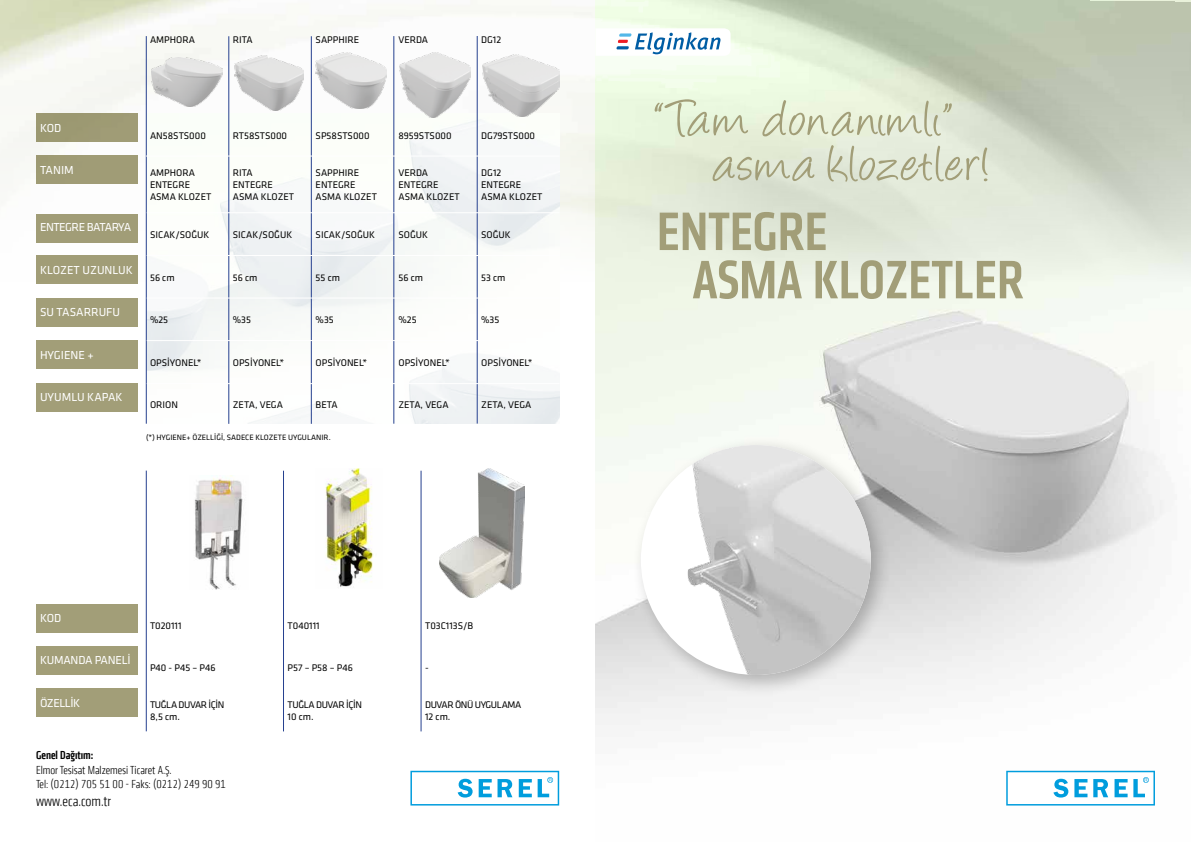
<style>
.page{position:relative;width:1191px;height:842px;background:#fff}
.page>*{position:absolute;margin:0;border:0;box-sizing:border-box;transform-origin:0 0}
.t1{font:58px/45px "Angelina";letter-spacing:.035em;color:#a29e78}
.t2{font:500 condensed 56.2px "Klavika CH";color:#a29e78}
.t3{font:15px "Klavika CH Light Cond TF";color:#000}
.t4{font:12px/14.4px "Klavika CH Light Cond TF";color:#000}
.t5{font:12px "Klavika";color:#fff}
.t6{font:12px "Klavika";letter-spacing:-.02em;color:#fff}
.t7{font:12px "Klavika";letter-spacing:-.04em;color:#fff}
.t8{font:500 condensed 12px "Klavika CH";color:#000}
.t9{font:10px/12px "Klavika";color:#000}
.t10{font:10px/12px "Klavika";letter-spacing:-.04em;color:#000}
.t11{font:8px "Klavika";color:#000}
</style>
<div class="page">
<img style="left:595px;top:308px;width:570px;height:498px">
<img style="left:0;top:0;width:1191px;height:308px">
<svg style="left:410px;top:771px;width:149px;height:34px"></svg>
<svg style="left:1006px;top:771px;width:149px;height:34px"></svg>
<div style="left:36px;top:114px;width:101px;height:28px;background:#a29e78"></div>
<div style="left:36px;top:156px;width:101px;height:28px;background:#a29e78"></div>
<div style="left:36px;top:214px;width:101px;height:28px;background:#a29e78"></div>
<div style="left:36px;top:255px;width:101px;height:29px;background:#a29e78"></div>
<div style="left:36px;top:298px;width:101px;height:28px;background:#a29e78"></div>
<div style="left:36px;top:341px;width:101px;height:28px;background:#a29e78"></div>
<div style="left:36px;top:383px;width:101px;height:28px;background:#a29e78"></div>
<svg style="left:147px;top:114px;width:412px;height:310px"></svg>
<hr style="left:229px;top:36px;width:1px;height:388px;background:#25408f">
<hr style="left:311px;top:36px;width:1px;height:388px;background:#25408f">
<hr style="left:393px;top:36px;width:1px;height:388px;background:#25408f">
<hr style="left:477px;top:36px;width:1px;height:388px;background:#25408f">
<hr style="left:146px;top:36px;width:1px;height:388px;background:#25408f">
<hr style="left:147px;top:383px;width:412px;height:1px;background:#fff">
<hr style="left:147px;top:340px;width:412px;height:1px;background:#fff">
<hr style="left:147px;top:298px;width:412px;height:1px;background:#fff">
<hr style="left:147px;top:255px;width:412px;height:1px;background:#fff">
<hr style="left:147px;top:212px;width:412px;height:1px;background:#fff">
<hr style="left:146px;top:156px;width:413px;height:1px;background:#fff">
<img style="left:151px;top:57px;width:72px;height:50px">
<img style="left:234px;top:56px;width:70px;height:54px">
<img style="left:315px;top:53px;width:72px;height:56px">
<img style="left:399px;top:52px;width:71px;height:66px">
<img style="left:482px;top:54px;width:77px;height:63px">
<div style="left:36px;top:604px;width:101px;height:28px;background:#a29e78"></div>
<div style="left:36px;top:647px;width:101px;height:28px;background:#a29e78"></div>
<div style="left:36px;top:689px;width:101px;height:28px;background:#a29e78"></div>
<hr style="left:283px;top:471px;width:1px;height:260px;background:#25408f">
<hr style="left:421px;top:471px;width:1px;height:260px;background:#25408f">
<hr style="left:146px;top:471px;width:1px;height:260px;background:#25408f">
<img style="left:194px;top:476px;width:49px;height:114px">
<img style="left:325px;top:468px;width:48px;height:119px">
<img style="left:439px;top:468px;width:86px;height:129px">
<div style="left:631px;top:435px;width:261px;height:262px;background:#000;opacity:.25"></div>
<div style="left:641px;top:445px;width:230px;height:230px;background:#fff;border-radius:50%"></div>
<img style="left:688px;top:445px;width:183px;height:230px">
<svg style="left:595px;top:28px;width:136px;height:28px"></svg>
<p class="t6" style="left:40px;top:120px;width:23px">KOD</p>
<p class="t9" style="left:150px;top:33px;width:46px">AMPHORA</p>
<p class="t9" style="left:233px;top:33px;width:21px">RITA</p>
<p class="t9" style="left:316px;top:33px;width:45px">SAPPHIRE</p>
<p class="t9" style="left:398px;top:33px;width:31px">VERDA</p>
<p class="t9" style="left:481px;top:33px;width:22px">DG12</p>
<p class="t9" style="left:150px;top:129px;width:57px">AN58STS000</p>
<p class="t9" style="left:233px;top:129px;width:56px">RT58STS000</p>
<p class="t9" style="left:316px;top:129px;width:55px">SP58STS000</p>
<p class="t9" style="left:398px;top:129px;width:55px">8959STS000</p>
<p class="t9" style="left:481px;top:129px;width:55px">DG79STS000</p>
<p class="t6" style="left:40px;top:162px;width:35px">TANIM</p>
<p class="t9" style="left:150px;top:167px;width:63px">AMPHORA<br>ENTEGRE<br>ASMA KLOZET</p>
<p class="t9" style="left:233px;top:167px;width:63px">RITA<br>ENTEGRE<br>ASMA KLOZET</p>
<p class="t9" style="left:316px;top:167px;width:63px">SAPPHIRE<br>ENTEGRE<br>ASMA KLOZET</p>
<p class="t9" style="left:398px;top:167px;width:63px">VERDA<br>ENTEGRE<br>ASMA KLOZET</p>
<p class="t9" style="left:481px;top:167px;width:63px">DG12<br>ENTEGRE<br>ASMA KLOZET</p>
<p class="t7" style="left:40px;top:219px;width:93px">ENTEGRE BATARYA</p>
<p class="t9" style="left:150px;top:228px;width:61px">SICAK/SOĞUK</p>
<p class="t9" style="left:233px;top:228px;width:61px">SICAK/SOĞUK</p>
<p class="t9" style="left:316px;top:228px;width:61px">SICAK/SOĞUK</p>
<p class="t9" style="left:398px;top:228px;width:31px">SOĞUK</p>
<p class="t9" style="left:481px;top:228px;width:31px">SOĞUK</p>
<p class="t5" style="left:40px;top:262px;width:94px">KLOZET UZUNLUK</p>
<p class="t9" style="left:150px;top:271px;width:26px">56 cm</p>
<p class="t9" style="left:233px;top:271px;width:26px">56 cm</p>
<p class="t9" style="left:316px;top:271px;width:26px">55 cm</p>
<p class="t9" style="left:398px;top:271px;width:26px">56 cm</p>
<p class="t9" style="left:481px;top:271px;width:26px">53 cm</p>
<p class="t5" style="left:40px;top:304px;width:82px">SU TASARRUFU</p>
<p class="t9" style="left:150px;top:313px;width:20px">%25</p>
<p class="t9" style="left:233px;top:313px;width:20px">%35</p>
<p class="t9" style="left:316px;top:313px;width:20px">%35</p>
<p class="t9" style="left:398px;top:313px;width:20px">%25</p>
<p class="t9" style="left:481px;top:313px;width:20px">%35</p>
<p class="t5" style="left:40px;top:347px;width:55px">HYGIENE +</p>
<p class="t9" style="left:150px;top:356px;width:53px">OPSİYONEL*</p>
<p class="t9" style="left:233px;top:356px;width:53px">OPSİYONEL*</p>
<p class="t9" style="left:316px;top:356px;width:53px">OPSİYONEL*</p>
<p class="t9" style="left:398px;top:356px;width:53px">OPSİYONEL*</p>
<p class="t9" style="left:481px;top:356px;width:53px">OPSİYONEL*</p>
<p class="t5" style="left:40px;top:389px;width:84px">UYUMLU KAPAK</p>
<p class="t9" style="left:150px;top:398px;width:30px">ORION</p>
<p class="t9" style="left:233px;top:398px;width:52px">ZETA, VEGA</p>
<p class="t9" style="left:316px;top:398px;width:24px">BETA</p>
<p class="t9" style="left:398px;top:398px;width:52px">ZETA, VEGA</p>
<p class="t9" style="left:481px;top:398px;width:52px">ZETA, VEGA</p>
<p class="t11" style="left:146px;top:432px;width:186px">(*) HYGIENE+ ÖZELLİĞİ, SADECE KLOZETE UYGULANIR.</p>
<p class="t6" style="left:40px;top:610px;width:23px">KOD</p>
<p class="t6" style="left:40px;top:652px;width:92px">KUMANDA PANELİ</p>
<p class="t9" style="left:150px;top:619px;width:33px">T020111</p>
<p class="t9" style="left:287px;top:619px;width:34px">T040111</p>
<p class="t9" style="left:425px;top:619px;width:50px">T03C113S/B</p>
<p class="t9" style="left:150px;top:662px;width:67px">P40 - P45 – P46</p>
<p class="t9" style="left:287px;top:662px;width:67px">P57 – P58 – P46</p>
<p class="t9" style="left:425px;top:662px;width:5px">-</p>
<p class="t7" style="left:40px;top:695px;width:42px">ÖZELLİK</p>
<p class="t10" style="left:150px;top:698px;width:76px">TUĞLA DUVAR İÇİN<br>8,5 cm.</p>
<p class="t10" style="left:287px;top:698px;width:76px">TUĞLA DUVAR İÇİN<br>10 cm.</p>
<p class="t10" style="left:425px;top:698px;width:98px">DUVAR ÖNÜ UYGULAMA<br>12 cm.</p>
<p class="t8" style="left:36px;top:748px;width:59px">Genel Dağıtım:</p>
<p class="t4" style="left:36px;top:762px;width:191px">Elmor Tesisat Malzemesi Ticaret A.Ş.<br>Tel: (0212) 705 51 00 - Faks: (0212) 249 90 91</p>
<h3 class="t3" style="left:36px;top:793px;width:76px">www.eca.com.tr</h3>
<h1 class="t1" style="left:713px;top:102px;width:279px;text-indent:-59px">“Tam donanımlı” asma klozetler!</h1>
<h2 class="t2" style="left:657px;top:196px;width:172px">ENTEGRE</h2>
<h2 class="t2" style="left:692px;top:244px;width:333px">ASMA KLOZETLER</h2>
</div>
